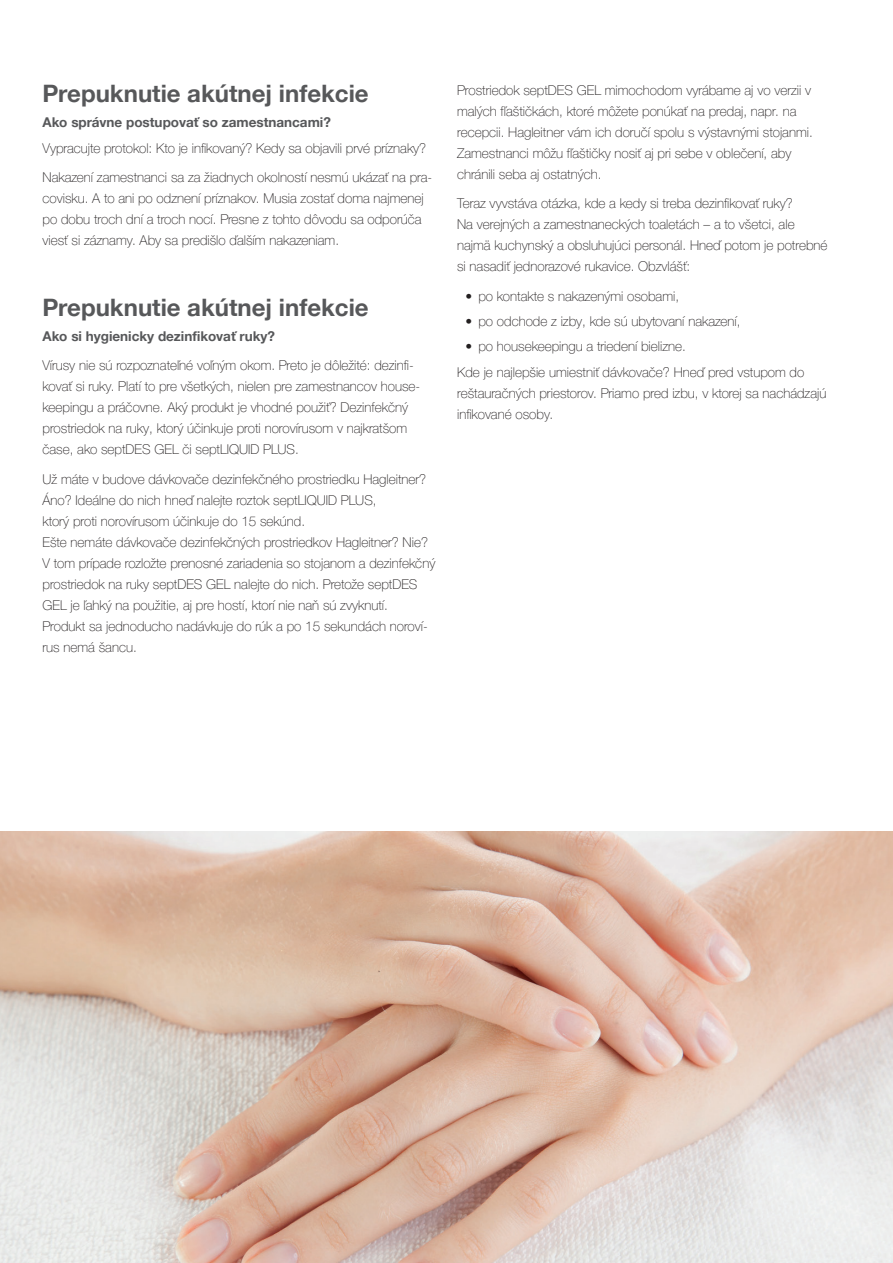
<style>
.page{position:relative;width:893px;height:1263px;background:#fff}
.page>*{position:absolute;margin:0;border:0;box-sizing:border-box;transform-origin:0 0}
.t1{font:700 24px "Helvetica Neue LTW1 G";color:#57585a}
.t2{font:100 13.5px/21px "Helvetica Neue LTW1 G";color:#231f20}
.t3{font:700 13.5px "Helvetica Neue LTW1 G";color:#57585a}
</style>
<div class="page">
<img style="left:0;top:831px;width:893px;height:432px">
<h1 class="t1" style="left:43px;top:79px;width:328px">Prepuknutie akútnej infekcie</h1>
<p class="t3" style="left:43px;top:114px;width:290px">Ako správne postupovať so zamestnancami?</p>
<p class="t2" style="left:43px;top:133px;width:391px;line-height:29.5px">Vypracujte protokol: Kto je infikovaný? Kedy sa objavili prvé príznaky?<br>Nakazení zamestnanci sa za žiadnych okolností nesmú ukázať na pra-</p>
<p class="t2" style="left:43px;top:188px;width:383px">covisku. A to ani po odznení príznakov. Musia zostať doma najmenej po dobu troch dní a troch nocí. Presne z tohto dôvodu sa odporúča viesť si záznamy. Aby sa predišlo ďalším nakazeniam.</p>
<h1 class="t1" style="left:43px;top:292px;width:328px">Prepuknutie akútnej infekcie</h1>
<p class="t3" style="left:43px;top:328px;width:234px">Ako si hygienicky dezinfikovať ruky?</p>
<p class="t2" style="left:43px;top:355px;width:379px">Vírusy nie sú rozpoznateľné voľným okom. Preto je dôležité: dezinfi&shy;kovať si ruky. Platí to pre všetkých, nielen pre zamestnancov house&shy;keepingu a práčovne. Aký produkt je vhodné použiť? Dezinfekčný prostriedok na ruky, ktorý účinkuje proti norovírusom v najkratšom čase, ako septDES GEL či septLIQUID PLUS.</p>
<p class="t2" style="left:43px;top:469px;width:394px">Už máte v budove dávkovače dezinfekčného prostriedku Hagleitner?<br>Áno? Ideálne do nich hneď nalejte roztok septLIQUID PLUS,<br>ktorý proti norovírusom účinkuje do 15 sekúnd.<br>Ešte nemáte dávkovače dezinfekčných prostriedkov Hagleitner? Nie?<br>V tom prípade rozložte prenosné zariadenia so stojanom a dezinfekčný prostriedok na ruky septDES GEL nalejte do nich. Pretože septDES GEL je ľahký na použitie, aj pre hostí, ktorí nie naň sú zvyknutí.<br>Produkt sa jednoducho nadávkuje do rúk a po 15 sekundách noroví&shy;rus nemá šancu.</p>
<p class="t2" style="left:457px;top:80px;width:357px">Prostriedok septDES GEL mimochodom vyrábame aj vo verzii v malých fľaštičkách, ktoré môžete ponúkať na predaj, napr. na recepcii. Hagleitner vám ich doručí spolu s výstavnými stojanmi.<br>Zamestnanci môžu fľaštičky nosiť aj pri sebe v oblečení, aby chránili seba aj ostatných.</p>
<p class="t2" style="left:457px;top:193px;width:372px">Teraz vyvstáva otázka, kde a kedy si treba dezinfikovať ruky?<br>Na verejných a zamestnaneckých toaletách – a to všetci, ale najmä kuchynský a obsluhujúci personál. Hneď potom je potrebné si nasadiť jednorazové rukavice. Obzvlášť:</p>
<p class="t2" style="left:466px;top:286px;width:215px">• po kontakte s nakazenými osobami,</p>
<p class="t2" style="left:466px;top:311px;width:276px">• po odchode z izby, kde sú ubytovaní nakazení,</p>
<p class="t2" style="left:457px;top:334px;width:349px;line-height:25.2px;text-indent:9px">• po housekeepingu a triedení bielizne.<br>Kde je najlepšie umiestniť dávkovače? Hneď pred vstupom do</p>
<p class="t2" style="left:457px;top:382px;width:371px">reštauračných priestorov. Priamo pred izbu, v ktorej sa nachádzajú infikované osoby.</p>
</div>
